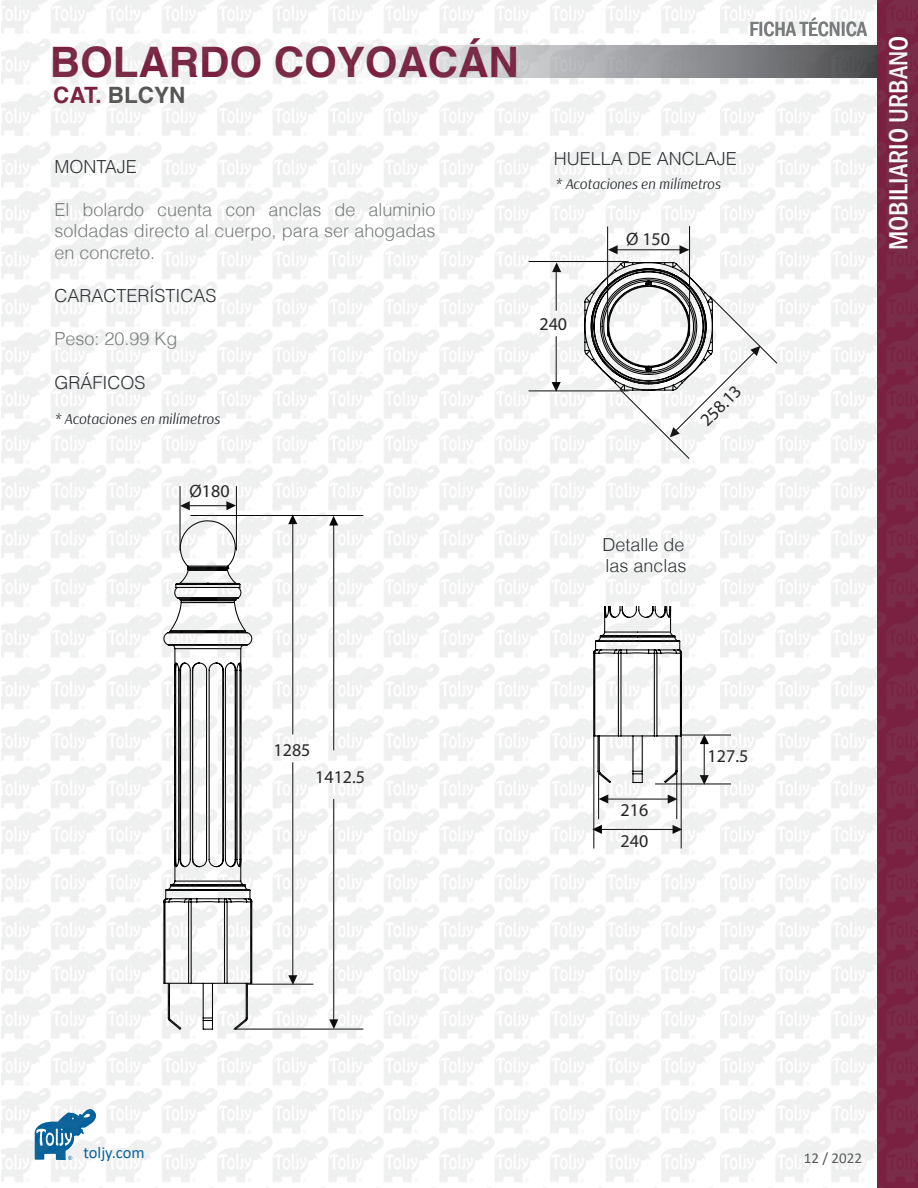
<style>
.page{position:relative;width:918px;height:1188px;background:#fff}
.page>*{position:absolute;margin:0;border:0;box-sizing:border-box;transform-origin:0 0}
.t1{font:700 42px "Helvetica";color:#7a2141}
.t2{font:500 condensed 27px "Franklin Gothic";color:#fff}
.t3{font:700 22.5px "Helvetica";color:#565654}
.t4{font:500 condensed 21px "Franklin Gothic";color:#797c7d}
.t5{font:300 18px/21.6px "Helvetica";color:#797c7d;text-align:justify}
.t6{font:300 18px/21.6px "Helvetica";color:#2a2f32}
.t7{font:18px/30.3px "Myriad Pro";color:#231f20}
.t8{font:16.5px "Calibri";color:#00619c}
.t9{font:italic 15px "Arsenal";color:#2a2f32}
.t10{font:15px "Calibri";color:#555859}
.s1{color:#7a2141}
</style>
<div class="page">
<img style="left:2px;top:0;width:916px;height:1188px">
<h1 class="t1" style="left:50px;top:29px;width:470px">BOLARDO COYOACÁN</h1>
<p class="t3" style="left:53px;top:77px;width:134px"><span class="s1">CAT.</span> BLCYN</p>
<p class="t6" style="left:55px;top:155px;width:84px">MONTAJE</p>
<p class="t5" style="left:55px;top:198px;width:382px">El bolardo cuenta con anclas de aluminio soldadas directo al cuerpo, para ser ahogadas en concreto.</p>
<p class="t6" style="left:55px;top:285px;width:164px">CARACTERÍSTICAS</p>
<p class="t5" style="left:55px;top:328px;width:125px">Peso: 20.99 Kg</p>
<p class="t6" style="left:55px;top:371px;width:93px">GRÁFICOS</p>
<p class="t9" style="left:55px;top:409px;width:166px">* Acotaciones en milímetros</p>
<p class="t7" style="left:190px;top:475px;width:42px">Ø180</p>
<p class="t4" style="left:750px;top:15px;width:119px">FICHA TÉCNICA</p>
<p class="t6" style="left:554px;top:148px;width:185px">HUELLA DE ANCLAJE</p>
<p class="t9" style="left:556px;top:174px;width:166px">* Acotaciones en milímetros</p>
<p class="t7" style="left:626px;top:224px;width:45px">Ø 150</p>
<h2 class="t2" style="left:881px;top:250px;width:216px;rotate:-90deg">MOBILIARIO URBANO</h2>
<p class="t7" style="left:539px;top:308px;width:29px">240</p>
<p class="t7" style="left:692px;top:412px;width:51px;rotate:-45deg">258.13</p>
<p class="t6" style="left:602px;top:533px;width:86px">Detalle de las anclas</p>
<p class="t7" style="left:274px;top:734px;width:38px">1285</p>
<p class="t7" style="left:315px;top:761px;width:51px">1412.5</p>
<p class="t7" style="left:621px;top:795px;width:29px">216<br>240</p>
<p class="t7" style="left:708px;top:741px;width:42px">127.5</p>
<p class="t8" style="left:84px;top:1141px;width:63px">toljy.com</p>
<p class="t10" style="left:804px;top:1148px;width:60px">12 / 2022</p>
</div>
